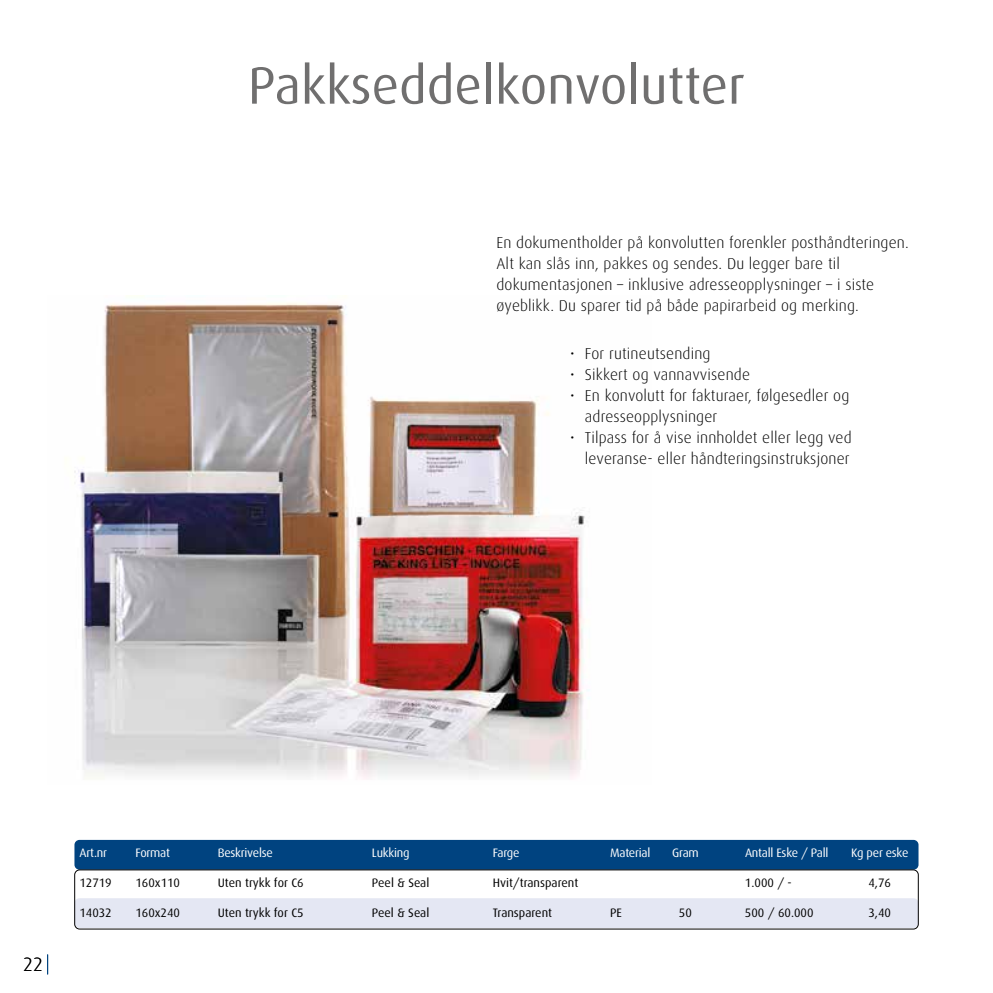
<style>
.page{position:relative;width:993px;height:993px;background:#fff}
.page>*{position:absolute;margin:0;border:0;box-sizing:border-box;transform-origin:0 0}
.t1{font:52.5px "Dax";color:#706f6f}
.t2{font:300 19.25px "Dax";color:#000}
.t3{font:300 15.75px/21px "Dax";letter-spacing:.01em;color:#000}
.t4{font:12.25px "Dax";color:#000}
.t5{font:12.25px "Dax";letter-spacing:-.02em;color:#fff}
</style>
<div class="page">
<img style="left:74px;top:303px;width:515px;height:476px">
<div style="left:74px;top:897px;width:844px;height:30px;background:#e4e7f3;border-radius:5px"></div>
<div style="left:74px;top:839px;width:844px;height:30px;background:#004380;border-radius:5px"></div>
<div style="left:74px;top:869px;width:844px;height:59px;border:1px solid #000;border-radius:5px"></div>
<svg style="left:47px;top:954px;width:1px;height:20px"></svg>
<h1 class="t1" style="left:248px;top:56px;width:498px">Pakkseddelkonvolutter</h1>
<p class="t3" style="left:496px;top:232px;width:413px">En dokumentholder på konvolutten forenkler posthåndteringen.<br>Alt kan slås inn, pakkes og sendes. Du legger bare til dokumentasjonen – inklusive adresseopplysninger – i siste øyeblikk. Du sparer tid på både papirarbeid og merking.</p>
<p class="t3" style="left:570px;top:343px;width:142px">• For rutineutsending</p>
<p class="t3" style="left:570px;top:364px;width:181px">• Sikkert og vannavvisende</p>
<p class="t3" style="left:584px;top:385px;width:266px;text-indent:-15px">• En konvolutt for fakturaer, følgesedler og adresseopplysninger</p>
<p class="t3" style="left:570px;top:427px;width:283px;text-align:right">• Tilpass for å vise innholdet eller legg ved leveranse- eller håndteringsinstruksjoner</p>
<p class="t2" style="left:23px;top:953px;width:21px">22</p>
<p class="t5" style="left:79px;top:845px;width:29px">Art.nr</p>
<p class="t5" style="left:135px;top:845px;width:36px">Format</p>
<p class="t5" style="left:218px;top:845px;width:57px">Beskrivelse</p>
<p class="t5" style="left:372px;top:845px;width:39px">Lukking</p>
<p class="t5" style="left:492px;top:845px;width:28px">Farge</p>
<p class="t5" style="left:610px;top:845px;width:42px">Material</p>
<p class="t5" style="left:672px;top:845px;width:28px">Gram</p>
<p class="t5" style="left:744px;top:845px;width:85px">Antall Eske / Pall</p>
<p class="t5" style="left:850px;top:845px;width:59px">Kg per eske</p>
<p class="t4" style="left:79px;top:875px;width:34px">12719</p>
<p class="t4" style="left:135px;top:875px;width:46px">160x110</p>
<p class="t4" style="left:218px;top:875px;width:87px">Uten trykk for C6</p>
<p class="t4" style="left:372px;top:875px;width:59px">Peel &amp; Seal</p>
<p class="t4" style="left:492px;top:875px;width:87px">Hvit/transparent</p>
<p class="t4" style="left:744px;top:875px;width:48px">1.000 / -</p>
<p class="t4" style="left:868px;top:875px;width:24px">4,76</p>
<p class="t4" style="left:79px;top:905px;width:34px">14032</p>
<p class="t4" style="left:135px;top:905px;width:46px">160x240</p>
<p class="t4" style="left:218px;top:905px;width:87px">Uten trykk for C5</p>
<p class="t4" style="left:372px;top:905px;width:59px">Peel &amp; Seal</p>
<p class="t4" style="left:492px;top:905px;width:61px">Transparent</p>
<p class="t4" style="left:610px;top:905px;width:13px">PE</p>
<p class="t4" style="left:678px;top:905px;width:14px">50</p>
<p class="t4" style="left:744px;top:905px;width:70px">500 / 60.000</p>
<p class="t4" style="left:868px;top:905px;width:24px">3,40</p>
</div>
